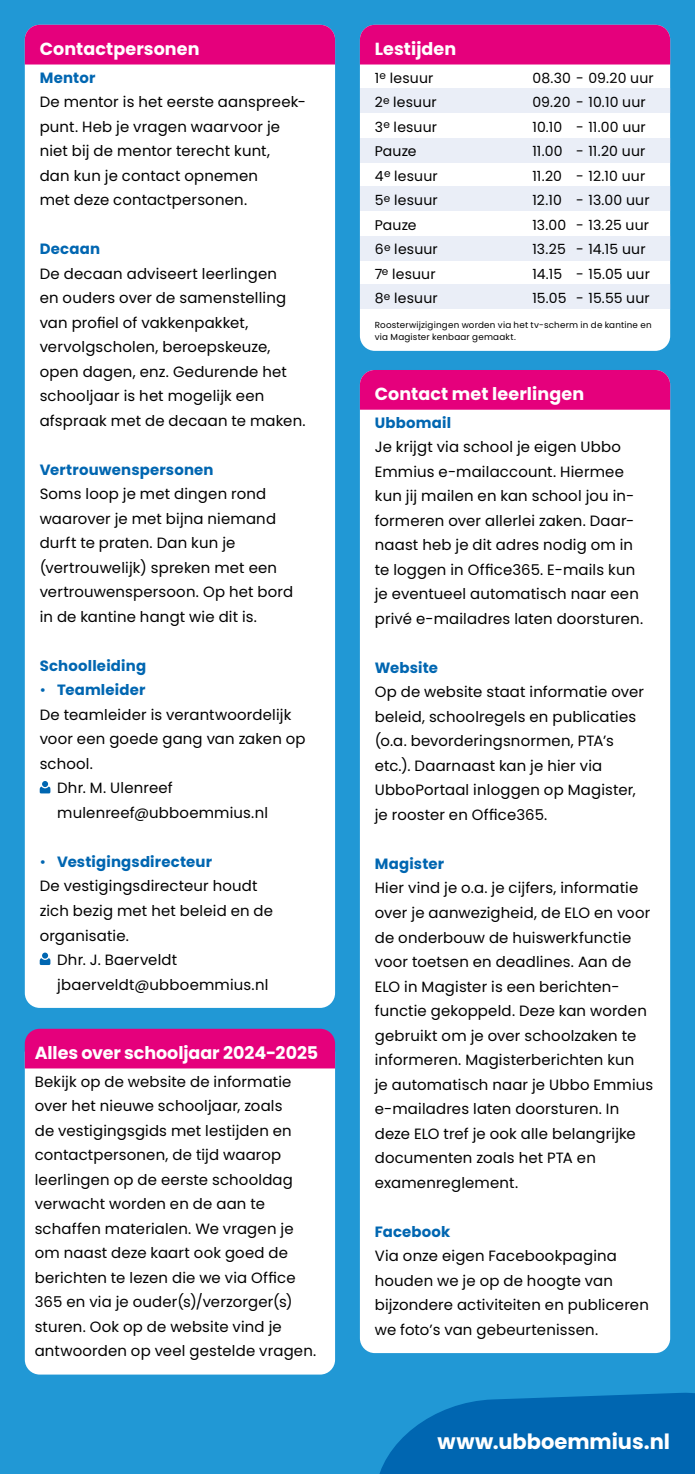
<style>
.page{position:relative;width:695px;height:1474px;background:#fff}
.page>*{position:absolute;margin:0;border:0;box-sizing:border-box;transform-origin:0 0}
.t1{font:700 21px "Poppins";color:#fff}
.t2{font:700 17.5px "Poppins";letter-spacing:.005em;color:#fff}
.t3{font:14.88px/24.5px "Poppins";letter-spacing:.01em;color:#000}
.t4{font:700 14.88px "Poppins";letter-spacing:.01em;color:#0066b1}
.t5{font:14px "Poppins";letter-spacing:.015em;color:#000}
.t6{font:8.75px/12.2px "Poppins";letter-spacing:.025em;color:#000}
.s1{font-weight:400}
</style>
<div class="page">
<div style="left:0;top:0;width:694px;height:1473px;background:#2198d5"></div>
<div style="left:25px;top:1068px;width:310px;height:306px;background:#fff"></div>
<div style="left:25px;top:1028px;width:310px;height:40px;background:#e5007c"></div>
<div style="left:360px;top:25px;width:310px;height:326px;background:#fff;border-radius:15px"></div>
<div style="left:360px;top:25px;width:310px;height:39px;background:#e5007c"></div>
<div style="left:360px;top:88px;width:310px;height:25px;background:#eaeef7"></div>
<div style="left:360px;top:186px;width:310px;height:25px;background:#eaeef7"></div>
<div style="left:360px;top:236px;width:310px;height:25px;background:#eaeef7"></div>
<div style="left:360px;top:138px;width:310px;height:25px;background:#eaeef7"></div>
<div style="left:360px;top:284px;width:310px;height:25px;background:#eaeef7"></div>
<div style="left:360px;top:370px;width:310px;height:982px;background:#fff;border-radius:15px"></div>
<div style="left:360px;top:370px;width:310px;height:40px;background:#e5007c"></div>
<div style="left:25px;top:25px;width:310px;height:982px;background:#fff;border-radius:15px"></div>
<div style="left:25px;top:25px;width:310px;height:39px;background:#e5007c"></div>
<svg style="left:40px;top:781px;width:11px;height:12px"></svg>
<svg style="left:40px;top:952px;width:11px;height:13px"></svg>
<svg style="left:380px;top:1392px;width:314px;height:81px"></svg>
<p class="t2" style="left:40px;top:38px;width:161px">Contactpersonen</p>
<p class="t4" style="left:40px;top:69px;width:57px">Mentor</p>
<p class="t3" style="left:40px;top:90px;width:268px">De mentor is het eerste aanspreek&shy;punt. Heb je vragen waarvoor je niet bij de mentor terecht kunt,<br>dan kun je contact opnemen<br>met deze contactpersonen.</p>
<p class="t4" style="left:40px;top:240px;width:62px">Decaan</p>
<p class="t3" style="left:40px;top:261px;width:267px">De decaan adviseert leerlingen<br>en ouders over de samenstelling van profiel of vakkenpakket, vervolgscholen, beroepskeuze, open dagen, enz. Gedurende het schooljaar is het mogelijk een afspraak met de decaan te maken.</p>
<p class="t4" style="left:40px;top:461px;width:175px">Vertrouwenspersonen</p>
<p class="t3" style="left:40px;top:482px;width:255px">Soms loop je met dingen rond waarover je met bijna niemand durft te praten. Dan kun je (vertrouwelijk) spreken met een vertrouwenspersoon. Op het bord in de kantine hangt wie dit is.</p>
<p class="t4" style="left:40px;top:657px;width:108px">Schoolleiding</p>
<p class="t4" style="left:40px;top:681px;width:107px"><span class="s1">•</span> Teamleider</p>
<p class="t3" style="left:40px;top:702px;width:253px">De teamleider is verantwoordelijk</p>
<p class="t3" style="left:40px;top:727px;width:267px">voor een goede gang van zaken op</p>
<p class="t3" style="left:40px;top:751px;width:55px">school.</p>
<p class="t3" style="left:57px;top:776px;width:117px">Dhr. M. Ulenreef</p>
<p class="t3" style="left:57px;top:800px;width:212px">mulenreef@ubboemmius.nl</p>
<p class="t4" style="left:40px;top:853px;width:174px"><span class="s1">•</span> Vestigingsdirecteur</p>
<p class="t3" style="left:40px;top:874px;width:219px">De vestigingsdirecteur houdt</p>
<p class="t3" style="left:40px;top:898px;width:235px">zich bezig met het beleid en de</p>
<p class="t3" style="left:40px;top:923px;width:91px">organisatie.</p>
<p class="t3" style="left:57px;top:947px;width:121px">Dhr. J. Baerveldt</p>
<p class="t3" style="left:57px;top:972px;width:213px">jbaerveldt@ubboemmius.nl</p>
<p class="t2" style="left:35px;top:1042px;width:285px">Alles over schooljaar 2024-2025</p>
<p class="t3" style="left:35px;top:1069px;width:283px">Bekijk op de website de informatie over het nieuwe schooljaar, zoals<br>de vestigingsgids met lestijden en contactpersonen, de tijd waarop leerlingen op de eerste schooldag verwacht worden en de aan te schaffen materialen. We vragen je om naast deze kaart ook goed de berichten te lezen die we via Office 365 en via je ouder(s)/verzorger(s) sturen. Ook op de website vind je antwoorden op veel gestelde vragen.</p>
<p class="t2" style="left:375px;top:38px;width:83px">Lestijden</p>
<p class="t5" style="left:375px;top:70px;width:60px">1<sup>e</sup> lesuur</p>
<p class="t5" style="left:532px;top:70px;width:123px">08.30 - 09.20 uur</p>
<p class="t5" style="left:375px;top:94px;width:63px">2<sup>e</sup> lesuur</p>
<p class="t5" style="left:532px;top:94px;width:115px">09.20 - 10.10 uur</p>
<p class="t5" style="left:375px;top:119px;width:64px">3<sup>e</sup> lesuur</p>
<p class="t5" style="left:532px;top:119px;width:115px">10.10 - 11.00 uur</p>
<p class="t5" style="left:375px;top:143px;width:43px">Pauze</p>
<p class="t5" style="left:532px;top:143px;width:114px">11.00 - 11.20 uur</p>
<p class="t5" style="left:375px;top:168px;width:64px">4<sup>e</sup> lesuur</p>
<p class="t5" style="left:532px;top:168px;width:114px">11.20 - 12.10 uur</p>
<p class="t5" style="left:375px;top:192px;width:64px">5<sup>e</sup> lesuur</p>
<p class="t5" style="left:532px;top:192px;width:119px">12.10 - 13.00 uur</p>
<p class="t5" style="left:375px;top:217px;width:43px">Pauze</p>
<p class="t5" style="left:532px;top:217px;width:118px">13.00 - 13.25 uur</p>
<p class="t5" style="left:375px;top:241px;width:65px">6<sup>e</sup> lesuur</p>
<p class="t5" style="left:532px;top:241px;width:115px">13.25 - 14.15 uur</p>
<p class="t5" style="left:375px;top:266px;width:62px">7<sup>e</sup> lesuur</p>
<p class="t5" style="left:532px;top:266px;width:119px">14.15 - 15.05 uur</p>
<p class="t5" style="left:375px;top:290px;width:64px">8<sup>e</sup> lesuur</p>
<p class="t5" style="left:532px;top:290px;width:119px">15.05 - 15.55 uur</p>
<p class="t6" style="left:375px;top:318px;width:278px">Roosterwijzigingen worden via het tv-scherm in de kantine en via Magister kenbaar gemaakt.</p>
<p class="t2" style="left:375px;top:383px;width:211px">Contact met leerlingen</p>
<p class="t4" style="left:375px;top:414px;width:78px">Ubbomail</p>
<p class="t3" style="left:375px;top:435px;width:270px">Je krijgt via school je eigen Ubbo Emmius e-mailaccount. Hiermee kun jij mailen en kan school jou in&shy;formeren over allerlei zaken. Daar&shy;naast heb je dit adres nodig om in te loggen in Office365. E-mails kun je eventueel automatisch naar een privé e-mailadres laten doorsturen.</p>
<p class="t4" style="left:375px;top:659px;width:65px">Website</p>
<p class="t3" style="left:375px;top:680px;width:271px">Op de website staat informatie over beleid, schoolregels en publicaties (o.a. bevorderingsnormen, PTA’s etc.). Daarnaast kan je hier via UbboPortaal inloggen op Magister, je rooster en Office365.</p>
<p class="t4" style="left:375px;top:855px;width:71px">Magister</p>
<p class="t3" style="left:375px;top:876px;width:280px">Hier vind je o.a. je cijfers, informatie over je aanwezigheid, de ELO en voor de onderbouw de huiswerkfunctie voor toetsen en deadlines. Aan de ELO in Magister is een berichten&shy;functie gekoppeld. Deze kan worden gebruikt om je over schoolzaken te informeren. Magisterberichten kun<br>je automatisch naar je Ubbo Emmius e-mailadres laten doorsturen. In deze ELO tref je ook alle belangrijke documenten zoals het PTA en examenreglement.</p>
<p class="t4" style="left:375px;top:1222px;width:77px">Facebook</p>
<p class="t3" style="left:375px;top:1243px;width:275px">Via onze eigen Facebookpagina houden we je op de hoogte van bijzondere activiteiten en publiceren we foto’s van gebeurtenissen.</p>
<h1 class="t1" style="left:437px;top:1429px;width:234px">www.ubboemmius.nl</h1>
</div>
